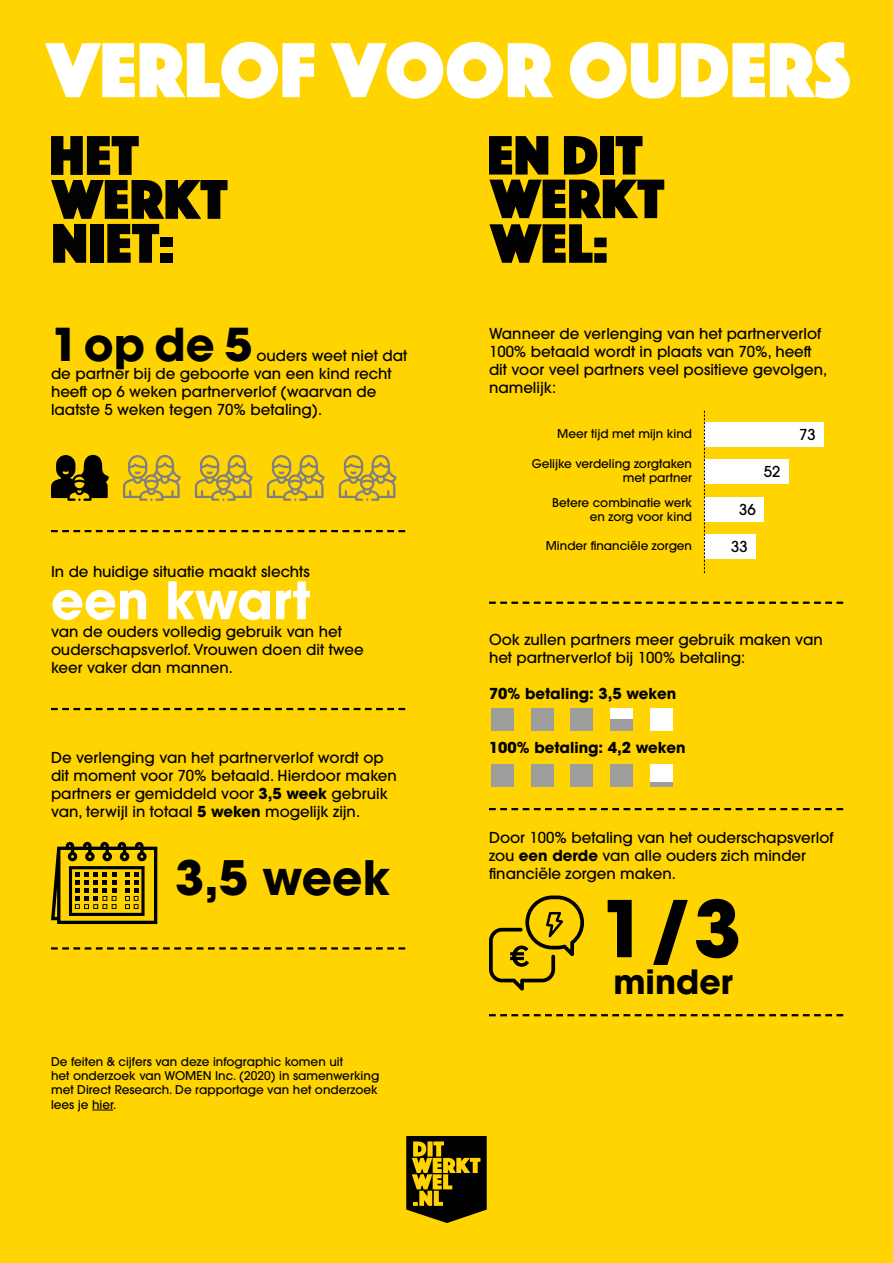
<style>
.page{position:relative;width:893px;height:1263px;background:#ffd400}
.page>*{position:absolute;margin:0;border:0;box-sizing:border-box;transform-origin:0 0}
.t1{font:81px "Phosphate Solid";color:#fff}
.t2{font:700 77.4px "ITC Avant Garde Pro";color:#000}
.t3{font:57.75px/44.1px "Phosphate Solid";color:#000}
.t4{font:700 51px "ITC Avant Garde Pro";color:#fff}
.t5{font:700 47.1px "ITC Avant Garde Pro";color:#000}
.t6{font:700 45px "ITC Avant Garde Pro";color:#000}
.t7{font:700 33.3px "ITC Avant Garde Pro";color:#000}
.t8{font:500 15px/18px "ITC Avant Garde Pro";color:#000}
.t9{font:700 15px "ITC Avant Garde Pro";color:#000}
.t10{font:500 12px/14.4px "ITC Avant Garde Pro";color:#000;text-align:right}
.s1{font-weight:700}
</style>
<div class="page">
<svg style="left:51px;top:947px;width:354px;height:2px"></svg>
<svg style="left:51px;top:530px;width:354px;height:2px"></svg>
<svg style="left:51px;top:708px;width:354px;height:2px"></svg>
<svg style="left:489px;top:602px;width:354px;height:2px"></svg>
<svg style="left:489px;top:808px;width:354px;height:2px"></svg>
<svg style="left:489px;top:1014px;width:354px;height:2px"></svg>
<div style="left:704px;top:422px;width:120px;height:25px;background:#fff"></div>
<div style="left:704px;top:460px;width:85px;height:24px;background:#fff"></div>
<div style="left:704px;top:497px;width:60px;height:24px;background:#fff"></div>
<div style="left:704px;top:534px;width:52px;height:24px;background:#fff"></div>
<svg style="left:704px;top:411px;width:1px;height:162px"></svg>
<svg style="left:51px;top:455px;width:58px;height:46px"></svg>
<svg style="left:123px;top:455px;width:58px;height:46px"></svg>
<svg style="left:195px;top:455px;width:58px;height:46px"></svg>
<svg style="left:267px;top:455px;width:58px;height:46px"></svg>
<svg style="left:339px;top:455px;width:58px;height:46px"></svg>
<svg style="left:51px;top:842px;width:106px;height:82px"></svg>
<svg style="left:489px;top:895px;width:95px;height:95px"></svg>
<div style="left:610px;top:708px;width:22px;height:22px;background:#fff"></div>
<div style="left:491px;top:708px;width:23px;height:22px;background:#9d9d9c"></div>
<div style="left:531px;top:708px;width:22px;height:22px;background:#9d9d9c"></div>
<div style="left:571px;top:708px;width:22px;height:22px;background:#9d9d9c"></div>
<div style="left:650px;top:708px;width:22px;height:22px;background:#fff"></div>
<div style="left:610px;top:764px;width:22px;height:23px;background:#9d9d9c"></div>
<div style="left:491px;top:764px;width:23px;height:23px;background:#9d9d9c"></div>
<div style="left:531px;top:764px;width:22px;height:23px;background:#9d9d9c"></div>
<div style="left:571px;top:764px;width:22px;height:23px;background:#9d9d9c"></div>
<div style="left:650px;top:764px;width:22px;height:23px;background:#fff"></div>
<div style="left:650px;top:782px;width:22px;height:5px;background:#9d9d9c"></div>
<div style="left:610px;top:719px;width:22px;height:11px;background:#9d9d9c"></div>
<svg style="left:51px;top:136px;width:177px;height:127px"></svg>
<div style="left:160px;top:238px;width:12px;height:9px;background:#000"></div>
<div style="left:160px;top:253px;width:12px;height:10px;background:#000"></div>
<svg style="left:406px;top:1136px;width:81px;height:87px"></svg>
<svg style="left:92px;top:1110px;width:21px;height:1px"></svg>
<h1 class="t1" style="left:47px;top:13px;width:806px">VERLOF VOOR OUDERS</h1>
<h3 class="t6" style="left:51px;top:314px;width:203px">1 op de 5</h3>
<p class="t8" style="left:51px;top:346px;width:358px;text-indent:206px">ouders weet niet dat de partner bij de geboorte van een kind recht heeft op 6 weken partnerverlof (waarvan de laatste 5 weken tegen 70% betaling).</p>
<p class="t8" style="left:51px;top:562px;width:260px">In de huidige situatie maakt slechts</p>
<h3 class="t4" style="left:51px;top:566px;width:261px">een kwart</h3>
<p class="t8" style="left:51px;top:622px;width:314px">van de ouders volledig gebruik van het ouderschapsverlof. Vrouwen doen dit twee keer vaker dan mannen.</p>
<p class="t8" style="left:51px;top:748px;width:347px">De verlenging van het partnerverlof wordt op dit moment voor 70% betaald. Hierdoor maken partners er gemiddeld voor <span class="s1">3,5 week</span> gebruik van, terwijl in totaal <span class="s1">5 weken</span> mogelijk zijn.</p>
<h3 class="t5" style="left:175px;top:846px;width:217px">3,5 week</h3>
<p class="t10" style="left:51px;top:1054px;width:330px;text-align:left">De feiten &amp; cijfers van deze infographic komen uit<br>het onderzoek van WOMEN Inc. (2020) in samenwerking met Direct Research. De rapportage van het onderzoek lees je hier.</p>
<h3 class="t3" style="left:487px;top:130px;width:179px">EN DIT<br>WERKT<br>WEL:</h3>
<p class="t8" style="left:489px;top:324px;width:340px">Wanneer de verlenging van het partnerverlof 100% betaald wordt in plaats van 70%, heeft dit voor veel partners veel positieve gevolgen, namelijk:</p>
<p class="t10" style="left:557px;top:426px;width:136px">Meer tijd met mijn kind</p>
<p class="t10" style="left:532px;top:456px;width:162px">Gelijke verdeling zorgtaken met partner</p>
<p class="t10" style="left:552px;top:495px;width:141px">Betere combinatie werk en zorg voor kind</p>
<p class="t10" style="left:546px;top:538px;width:148px">Minder financiële zorgen</p>
<p class="t8" style="left:764px;top:463px;width:18px">52</p>
<p class="t8" style="left:739px;top:500px;width:18px">36</p>
<p class="t8" style="left:731px;top:537px;width:18px">33</p>
<p class="t8" style="left:799px;top:426px;width:18px">73</p>
<p class="t8" style="left:489px;top:630px;width:335px">Ook zullen partners meer gebruik maken van het partnerverlof bij 100% betaling:</p>
<p class="t9" style="left:489px;top:683px;width:189px">70% betaling: 3,5 weken</p>
<p class="t9" style="left:489px;top:737px;width:198px">100% betaling: 4,2 weken</p>
<p class="t8" style="left:489px;top:828px;width:346px">Door 100% betaling van het ouderschapsverlof zou <span class="s1">een derde</span> van alle ouders zich minder financiële zorgen maken.</p>
<h2 class="t2" style="left:600px;top:877px;width:143px">1/3</h2>
<h3 class="t7" style="left:613px;top:959px;width:121px">minder</h3>
</div>
